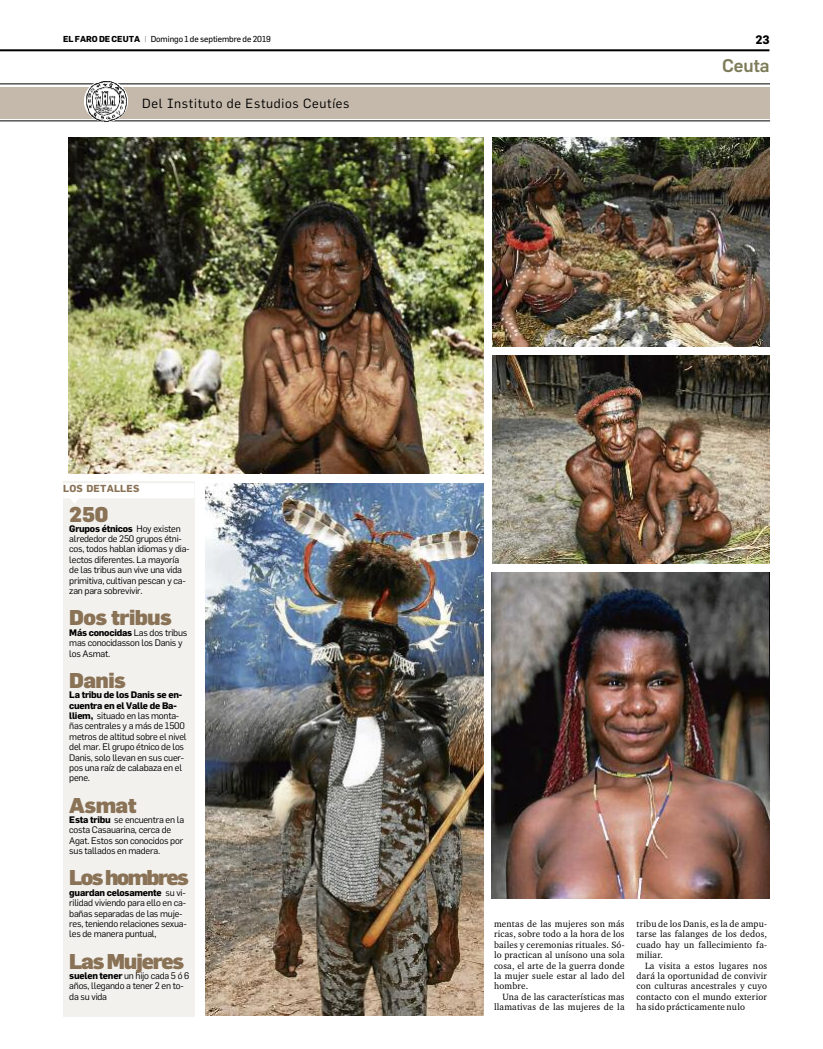
<style>
.page{position:relative;width:823px;height:1049px;background:#fff}
.page>*{position:absolute;margin:0;border:0;box-sizing:border-box;transform-origin:0 0}
.t1{font:900 21px "Flama";letter-spacing:-.025em;color:#897255}
.t2{font:900 21px "Flama";letter-spacing:-.075em;color:#897255}
.t3{font:900 21px "Flama";letter-spacing:-.06em;color:#897255}
.t4{font:500 18px "Flama";letter-spacing:-.005em;color:#7d7c58}
.t5{font:13px "Flama";letter-spacing:.05em;color:#000}
.t6{font:700 12px "Flama";color:#000}
.t7{font:700 10px "Flama";letter-spacing:.02em;color:#897255}
.t8{font:9.3px/10.4px "Flama";letter-spacing:-.025em;color:#000}
.t9{font:9.3px/10.4px "Charter ITC";letter-spacing:.02em;color:#000;text-align:justify}
.t10{font:8.5px "Flama Basic";letter-spacing:-.005em;color:#000}
.s1{font-family:"Flama";font-weight:700}
.s2{font-family:"Flama";font-weight:200}
.s3{font-weight:700}
</style>
<div class="page">
<hr style="left:0;top:49px;width:769px;height:2px;background:#000">
<hr style="left:0;top:84px;width:769px;height:1px;background:#000">
<hr style="left:0;top:121px;width:769px;height:1px;background:#000">
<div style="left:0;top:87px;width:769px;height:31px;background:#c4b9aa"></div>
<img style="left:84px;top:80px;width:44px;height:42px;border-radius:50%">
<div style="left:63px;top:482px;width:131px;height:535px;background:#f3f1ee"></div>
<div style="left:63px;top:483px;width:131px;height:15px;background:#fff"></div>
<img style="left:68px;top:138px;width:415px;height:335px">
<img style="left:205px;top:484px;width:278px;height:532px">
<img style="left:491px;top:573px;width:278px;height:325px">
<img style="left:492px;top:138px;width:276px;height:208px">
<img style="left:492px;top:356px;width:276px;height:207px">
<p class="t10" style="left:63px;top:35px;width:209px"><span class="s1">ELFARODECEUTA</span> <span class="s2">|</span> Domingo 1 de septiembre de 2019</p>
<p class="t6" style="left:754px;top:34px;width:16px">23</p>
<h2 class="t4" style="left:721px;top:57px;width:49px">Ceuta</h2>
<h3 class="t5" style="left:142px;top:97px;width:209px">Del Instituto de Estudios Ceutíes</h3>
<p class="t7" style="left:63px;top:484px;width:78px">LOS DETALLES</p>
<h1 class="t1" style="left:69px;top:505px;width:40px">250</h1>
<p class="t8" style="left:69px;top:523px;width:122px"><span class="s3">Grupos étnicos</span> Hoy existen alrededor de 250 grupos étni&shy;cos, todos hablan idiomas y dia&shy;lectos diferentes. La mayoría de las tribus aun vive una vida primitiva, cultivan pescan y ca&shy;zan para sobrevivir.</p>
<h1 class="t1" style="left:69px;top:608px;width:104px">Dos tribus</h1>
<p class="t8" style="left:69px;top:627px;width:119px"><span class="s3">Más conocidas</span> Las dos tribus mas conocidasson los Danis y los Asmat.</p>
<h1 class="t1" style="left:69px;top:670px;width:58px">Danis</h1>
<p class="t8" style="left:69px;top:690px;width:119px"><span class="s3">La tribu de los Danis se en&shy;cuentra en el Valle de Ba&shy;lliem,</span> situado en las monta&shy;ñas centrales y a más de 1500 metros de altitud sobre el nivel del mar. El grupo étnico de los<br>Danis, solo llevan en sus cuer&shy;pos una raíz de calabaza en el pene.</p>
<h1 class="t1" style="left:69px;top:795px;width:69px">Asmat</h1>
<p class="t8" style="left:69px;top:815px;width:116px"><span class="s3">Esta tribu</span> se encuentra en la costa Casauarina, cerca de<br>Agat. Estos son conocidos por sus tallados en madera.</p>
<h1 class="t2" style="left:69px;top:868px;width:121px">Loshombres</h1>
<p class="t8" style="left:69px;top:887px;width:119px"><span class="s3">guardan celosamente</span> su vi&shy;rilidad viviendo para ello en ca&shy;bañas separadas de las muje&shy;res, teniendo relaciones sexua&shy;les de manera puntual,</p>
<h1 class="t3" style="left:69px;top:951px;width:116px">Las Mujeres</h1>
<p class="t8" style="left:69px;top:971px;width:122px"><span class="s3">suelen tener</span> un hijo cada 5 ó 6 años, llegando a tener 2 en to&shy;da su vida</p>
<p class="t9" style="left:493px;top:918px;width:132px">mentas de las mujeres son más ricas, sobre todo a la hora de los bailes y ceremonias rituales. Só&shy;lo practican al unísono una sola cosa, el arte de la guerra donde la mujer suele estar al lado del hombre.</p>
<p class="t9" style="left:493px;top:991px;width:132px;text-align:right">Una de las características mas llamativas de las mujeres de la</p>
<p class="t9" style="left:636px;top:918px;width:132px">tribu de los Danis, es la de ampu&shy;tarse las falanges de los dedos, cuado hay un fallecimiento fa&shy;miliar.</p>
<p class="t9" style="left:636px;top:960px;width:132px;text-indent:9px">La visita a estos lugares nos dará la oportunidad de convivir con culturas ancestrales y cuyo contacto con el mundo exterior ha sido prácticamente nulo</p>
</div>
